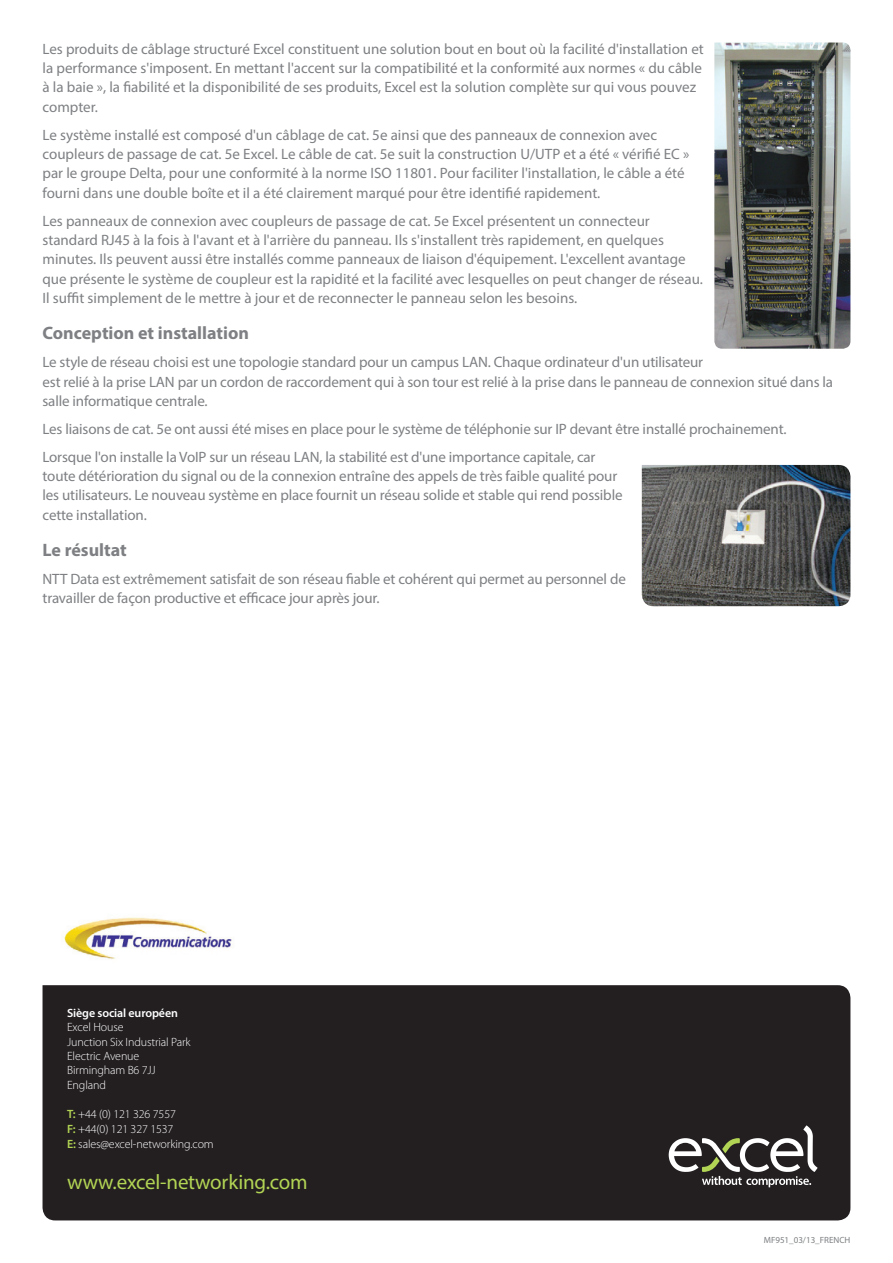
<style>
.page{position:relative;width:893px;height:1263px;background:#fff}
.page>*{position:absolute;margin:0;border:0;box-sizing:border-box;transform-origin:0 0}
.t1{font:21px "Myriad Pro";letter-spacing:-.01em;color:#b2d454}
.t2{font:700 18px "Myriad Pro";color:#7e8083}
.t3{font:15px/19.4px "Myriad Pro";letter-spacing:-.005em;color:#7e8083}
.t4{font:300 12px/14.4px "Myriad Pro";letter-spacing:-.01em;color:#fff}
.t5{font:600 12px "Myriad Pro";letter-spacing:-.01em;color:#fff}
.t6{font:9px "Myriad Pro";color:#7e8083}
.s1{font-weight:600;color:#b2d454}
</style>
<div class="page">
<div style="left:43px;top:985px;width:807px;height:235px;background:#231f20"></div>
<svg style="left:669px;top:1125px;width:148px;height:62px"></svg>
<img style="left:642px;top:465px;width:208px;height:141px">
<img style="left:714px;top:43px;width:136px;height:306px">
<img style="left:63px;top:917px;width:169px;height:42px">
<p class="t3" style="left:43px;top:39px;width:663px">Les produits de câblage structuré Excel constituent une solution bout en bout où la facilité d'installation et la performance s'imposent. En mettant l'accent sur la compatibilité et la conformité aux normes « du câble à la baie », la fiabilité et la disponibilité de ses produits, Excel est la solution complète sur qui vous pouvez compter.</p>
<p class="t3" style="left:43px;top:125px;width:648px">Le système installé est composé d'un câblage de cat. 5e ainsi que des panneaux de connexion avec coupleurs de passage de cat. 5e Excel. Le câble de cat. 5e suit la construction U/UTP et a été « vérifié EC » par le groupe Delta, pour une conformité à la norme ISO 11801. Pour faciliter l'installation, le câble a été fourni dans une double boîte et il a été clairement marqué pour être identifié rapidement.</p>
<p class="t3" style="left:43px;top:211px;width:662px">Les panneaux de connexion avec coupleurs de passage de cat. 5e Excel présentent un connecteur standard RJ45 à la fois à l'avant et à l'arrière du panneau. Ils s'installent très rapidement, en quelques minutes. Ils peuvent aussi être installés comme panneaux de liaison d'équipement. L'excellent avantage que présente le système de coupleur est la rapidité et la facilité avec lesquelles on peut changer de réseau.<br>Il suffit simplement de le mettre à jour et de reconnecter le panneau selon les besoins.</p>
<p class="t2" style="left:43px;top:322px;width:208px">Conception et installation</p>
<p class="t3" style="left:43px;top:352px;width:792px">Le style de réseau choisi est une topologie standard pour un campus LAN. Chaque ordinateur d'un utilisateur<br>est relié à la prise LAN par un cordon de raccordement qui à son tour est relié à la prise dans le panneau de connexion situé dans la salle informatique centrale.</p>
<p class="t3" style="left:43px;top:415px;width:745px;line-height:27.9px">Les liaisons de cat. 5e ont aussi été mises en place pour le système de téléphonie sur IP devant être installé prochainement.<br>Lorsque l'on installe la VoIP sur un réseau LAN, la stabilité est d'une importance capitale, car</p>
<p class="t3" style="left:43px;top:466px;width:582px">toute détérioration du signal ou de la connexion entraîne des appels de très faible qualité pour les utilisateurs. Le nouveau système en place fournit un réseau solide et stable qui rend possible cette installation.</p>
<p class="t2" style="left:43px;top:538px;width:86px">Le résultat</p>
<p class="t3" style="left:43px;top:569px;width:585px">NTT Data est extrêmement satisfait de son réseau fiable et cohérent qui permet au personnel de travailler de façon productive et efficace jour après jour.</p>
<p class="t5" style="left:67px;top:1005px;width:112px">Siège social européen</p>
<p class="t4" style="left:67px;top:1020px;width:125px">Excel House<br>Junction Six Industrial Park<br>Electric Avenue<br>Birmingham B6 7JJ<br>England</p>
<p class="t4" style="left:67px;top:1107px;width:148px;line-height:15px"><span class="s1">T:</span> +44 (0) 121 326 7557<br><span class="s1">F:</span> +44(0) 121 327 1537<br><span class="s1">E:</span> sales@excel-networking.com</p>
<h1 class="t1" style="left:67px;top:1169px;width:242px">www.excel-networking.com</h1>
<p class="t6" style="left:764px;top:1235px;width:88px">MF951_03/13_FRENCH</p>
</div>
